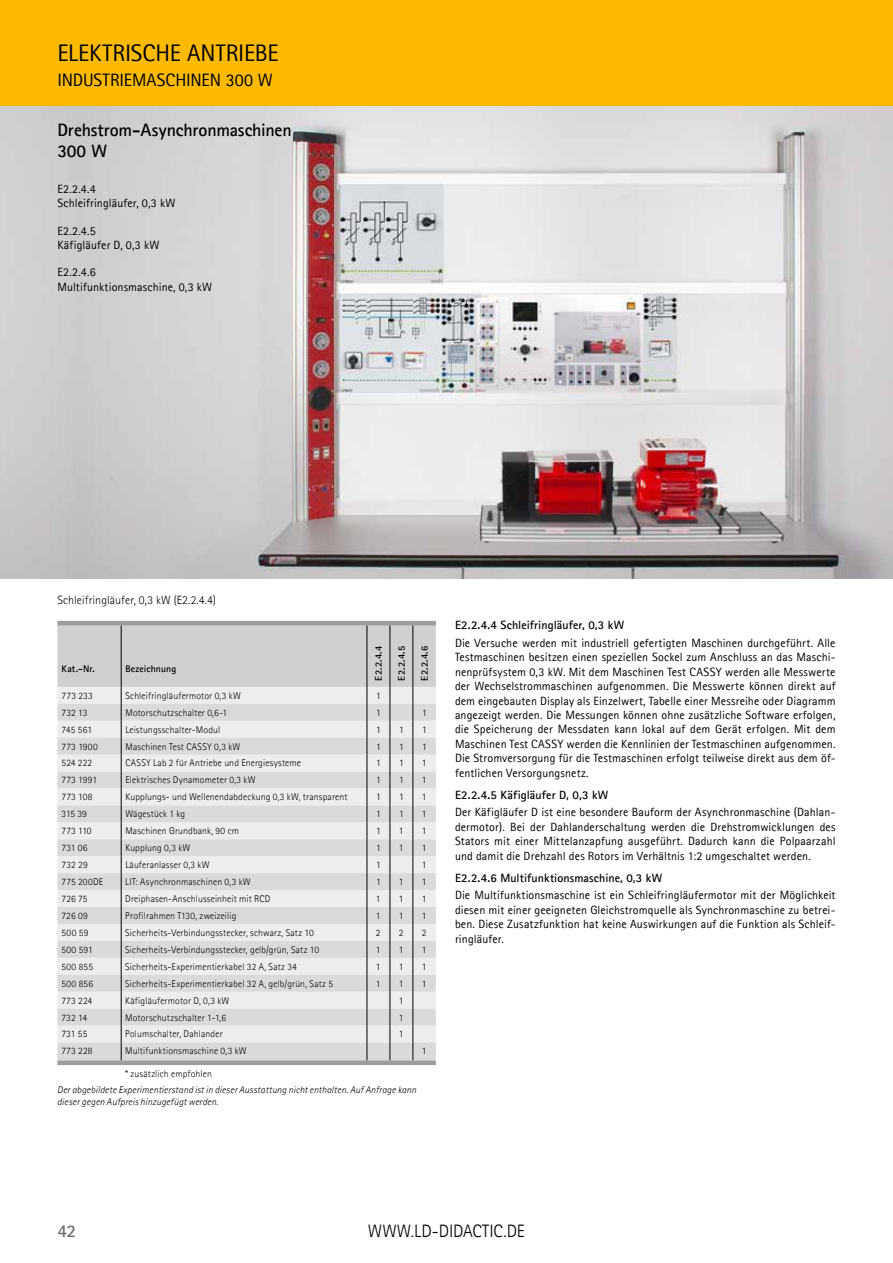
<style>
.page{position:relative;width:893px;height:1263px;background:#fff}
.page>*{position:absolute;margin:0;border:0;box-sizing:border-box;transform-origin:0 0}
.t1{font:24px "Agfa Rotis Sans Serif";letter-spacing:-.01em;color:#000}
.t2{font:700 18px/21.6px "Agfa Rotis Sans Serif";letter-spacing:-.005em;color:#000}
.t3{font:18px "Agfa Rotis Sans Serif";letter-spacing:-.01em;color:#000}
.t4{font:300 18px "Agfa Rotis Sans Serif";letter-spacing:-.01em;color:#000}
.t5{font:700 18px "Agfa Rotis Sans Serif";color:#706f6f}
.t6{font:12px/14.4px "Agfa Rotis Sans Serif";letter-spacing:.01em;color:#000;text-align:justify}
.t7{font:700 12px "Agfa Rotis Sans Serif";letter-spacing:.005em;color:#000}
.t8{font:300 12px "Agfa Rotis Sans Serif";letter-spacing:.005em;color:#000}
.t9{font:300 9.75px "Agfa Rotis Sans Serif";letter-spacing:.015em;color:#000}
.t10{font:italic 300 9.75px/11.7px "Agfa Rotis Sans Serif";letter-spacing:.01em;color:#000}
.t11{font:700 9.75px "Agfa Rotis Sans Serif";letter-spacing:.015em;color:#000}
</style>
<div class="page">
<div style="left:0;top:0;width:893px;height:106px;background:#fbba00"></div>
<img style="left:0;top:106px;width:893px;height:472px">
<svg style="left:57px;top:625px;width:379px;height:435px;background:#dedede"></svg>
<div style="left:57px;top:1060px;width:64px;height:5px;background:#9d9d9c"></div>
<div style="left:121px;top:1060px;width:246px;height:5px;background:#9d9d9c"></div>
<div style="left:367px;top:1060px;width:23px;height:5px;background:#9d9d9c"></div>
<div style="left:390px;top:1060px;width:23px;height:5px;background:#9d9d9c"></div>
<div style="left:413px;top:1060px;width:23px;height:5px;background:#9d9d9c"></div>
<hr style="left:57px;top:621px;width:64px;height:4px;background:#9d9d9c">
<hr style="left:121px;top:621px;width:246px;height:4px;background:#9d9d9c">
<hr style="left:367px;top:621px;width:23px;height:4px;background:#9d9d9c">
<hr style="left:390px;top:621px;width:23px;height:4px;background:#9d9d9c">
<hr style="left:413px;top:621px;width:23px;height:4px;background:#9d9d9c">
<h1 class="t1" style="left:57px;top:39px;width:223px">ELEKTRISCHE ANTRIEBE</h1>
<h2 class="t3" style="left:57px;top:69px;width:217px">INDUSTRIEMASCHINEN 300 W</h2>
<h2 class="t2" style="left:57px;top:119px;width:236px">Drehstrom-Asynchronmaschinen<br>300 W</h2>
<p class="t6" style="left:57px;top:182px;width:119px">E2.2.4.4<br>Schleifringläufer, 0,3 kW</p>
<p class="t6" style="left:57px;top:223px;width:103px">E2.2.4.5<br>Käfigläufer D, 0,3 kW</p>
<p class="t6" style="left:57px;top:265px;width:156px">E2.2.4.6<br>Multifunktionsmaschine, 0,3 kW</p>
<p class="t8" style="left:57px;top:593px;width:160px">Schleifringläufer, 0,3 kW (E2.2.4.4)</p>
<p class="t11" style="left:62px;top:662px;width:35px">Kat.-Nr.</p>
<p class="t11" style="left:125px;top:662px;width:52px">Bezeichnung</p>
<p class="t11" style="left:372px;top:680px;width:36px;rotate:-90deg">E2.2.4.4</p>
<p class="t11" style="left:395px;top:680px;width:36px;rotate:-90deg">E2.2.4.5</p>
<p class="t11" style="left:418px;top:680px;width:36px;rotate:-90deg">E2.2.4.6</p>
<p class="t9" style="left:62px;top:690px;width:33px">773 233</p>
<p class="t9" style="left:125px;top:690px;width:117px">Schleifringläufermotor 0,3 kW</p>
<p class="t9" style="left:376px;top:690px;width:6px">1</p>
<p class="t9" style="left:62px;top:707px;width:27px">732 13</p>
<p class="t9" style="left:125px;top:707px;width:103px">Motorschutzschalter 0,6-1</p>
<p class="t9" style="left:376px;top:707px;width:6px">1</p>
<p class="t9" style="left:422px;top:707px;width:6px">1</p>
<p class="t9" style="left:62px;top:724px;width:32px">745 561</p>
<p class="t9" style="left:125px;top:724px;width:96px">Leistungsschalter-Modul</p>
<p class="t9" style="left:376px;top:724px;width:6px">1</p>
<p class="t9" style="left:399px;top:724px;width:6px">1</p>
<p class="t9" style="left:422px;top:724px;width:6px">1</p>
<p class="t9" style="left:62px;top:741px;width:38px">773 1900</p>
<p class="t9" style="left:125px;top:741px;width:116px">Maschinen Test CASSY 0,3 kW</p>
<p class="t9" style="left:376px;top:741px;width:6px">1</p>
<p class="t9" style="left:399px;top:741px;width:6px">1</p>
<p class="t9" style="left:422px;top:741px;width:6px">1</p>
<p class="t9" style="left:62px;top:758px;width:32px">524 222</p>
<p class="t9" style="left:125px;top:758px;width:177px">CASSY Lab 2 für Antriebe und Energiesysteme</p>
<p class="t9" style="left:376px;top:758px;width:6px">1</p>
<p class="t9" style="left:399px;top:758px;width:6px">1</p>
<p class="t9" style="left:422px;top:758px;width:6px">1</p>
<p class="t9" style="left:62px;top:774px;width:37px">773 1991</p>
<p class="t9" style="left:125px;top:774px;width:132px">Elektrisches Dynamometer 0,3 kW</p>
<p class="t9" style="left:376px;top:774px;width:6px">1</p>
<p class="t9" style="left:399px;top:774px;width:6px">1</p>
<p class="t9" style="left:422px;top:774px;width:6px">1</p>
<p class="t9" style="left:62px;top:791px;width:32px">773 108</p>
<p class="t9" style="left:125px;top:791px;width:224px">Kupplungs- und Wellenendabdeckung 0,3 kW, transparent</p>
<p class="t9" style="left:376px;top:791px;width:6px">1</p>
<p class="t9" style="left:399px;top:791px;width:6px">1</p>
<p class="t9" style="left:422px;top:791px;width:6px">1</p>
<p class="t9" style="left:62px;top:808px;width:27px">315 39</p>
<p class="t9" style="left:125px;top:808px;width:61px">Wägestück 1 kg</p>
<p class="t9" style="left:376px;top:808px;width:6px">1</p>
<p class="t9" style="left:399px;top:808px;width:6px">1</p>
<p class="t9" style="left:422px;top:808px;width:6px">1</p>
<p class="t9" style="left:62px;top:825px;width:32px">773 110</p>
<p class="t9" style="left:125px;top:825px;width:115px">Maschinen Grundbank, 90 cm</p>
<p class="t9" style="left:376px;top:825px;width:6px">1</p>
<p class="t9" style="left:399px;top:825px;width:6px">1</p>
<p class="t9" style="left:422px;top:825px;width:6px">1</p>
<p class="t9" style="left:62px;top:842px;width:27px">731 06</p>
<p class="t9" style="left:125px;top:842px;width:67px">Kupplung 0,3 kW</p>
<p class="t9" style="left:376px;top:842px;width:6px">1</p>
<p class="t9" style="left:399px;top:842px;width:6px">1</p>
<p class="t9" style="left:422px;top:842px;width:6px">1</p>
<p class="t9" style="left:62px;top:859px;width:28px">732 29</p>
<p class="t9" style="left:125px;top:859px;width:86px">Läuferanlasser 0,3 kW</p>
<p class="t9" style="left:376px;top:859px;width:6px">1</p>
<p class="t9" style="left:422px;top:859px;width:6px">1</p>
<p class="t9" style="left:62px;top:876px;width:43px">775 200DE</p>
<p class="t9" style="left:125px;top:876px;width:127px">LIT: Asynchronmaschinen 0,3 kW</p>
<p class="t9" style="left:376px;top:876px;width:6px">1</p>
<p class="t9" style="left:399px;top:876px;width:6px">1</p>
<p class="t9" style="left:422px;top:876px;width:6px">1</p>
<p class="t9" style="left:62px;top:893px;width:27px">726 75</p>
<p class="t9" style="left:125px;top:893px;width:147px">Dreiphasen-Anschlusseinheit mit RCD</p>
<p class="t9" style="left:376px;top:893px;width:6px">1</p>
<p class="t9" style="left:399px;top:893px;width:6px">1</p>
<p class="t9" style="left:422px;top:893px;width:6px">1</p>
<p class="t9" style="left:62px;top:910px;width:28px">726 09</p>
<p class="t9" style="left:125px;top:910px;width:113px">Profilrahmen T130, zweizeilig</p>
<p class="t9" style="left:376px;top:910px;width:6px">1</p>
<p class="t9" style="left:399px;top:910px;width:6px">1</p>
<p class="t9" style="left:422px;top:910px;width:6px">1</p>
<p class="t9" style="left:62px;top:927px;width:28px">500 59</p>
<p class="t9" style="left:125px;top:927px;width:190px">Sicherheits-Verbindungsstecker, schwarz, Satz 10</p>
<p class="t9" style="left:376px;top:927px;width:6px">2</p>
<p class="t9" style="left:399px;top:927px;width:6px">2</p>
<p class="t9" style="left:422px;top:927px;width:6px">2</p>
<p class="t9" style="left:62px;top:944px;width:33px">500 591</p>
<p class="t9" style="left:125px;top:944px;width:195px">Sicherheits-Verbindungsstecker, gelb/grün, Satz 10</p>
<p class="t9" style="left:376px;top:944px;width:6px">1</p>
<p class="t9" style="left:399px;top:944px;width:6px">1</p>
<p class="t9" style="left:422px;top:944px;width:6px">1</p>
<p class="t9" style="left:61px;top:961px;width:33px">500 855</p>
<p class="t9" style="left:125px;top:961px;width:173px">Sicherheits-Experimentierkabel 32 A, Satz 34</p>
<p class="t9" style="left:376px;top:961px;width:6px">1</p>
<p class="t9" style="left:399px;top:961px;width:6px">1</p>
<p class="t9" style="left:422px;top:961px;width:6px">1</p>
<p class="t9" style="left:61px;top:978px;width:33px">500 856</p>
<p class="t9" style="left:125px;top:978px;width:209px">Sicherheits-Experimentierkabel 32 A, gelb/grün, Satz 5</p>
<p class="t9" style="left:376px;top:978px;width:6px">1</p>
<p class="t9" style="left:399px;top:978px;width:6px">1</p>
<p class="t9" style="left:422px;top:978px;width:6px">1</p>
<p class="t9" style="left:61px;top:995px;width:32px">773 224</p>
<p class="t9" style="left:125px;top:995px;width:106px">Käfigläufermotor D, 0,3 kW</p>
<p class="t9" style="left:399px;top:995px;width:6px">1</p>
<p class="t9" style="left:61px;top:1012px;width:27px">732 14</p>
<p class="t9" style="left:125px;top:1012px;width:102px">Motorschutzschalter 1-1,6</p>
<p class="t9" style="left:399px;top:1012px;width:6px">1</p>
<p class="t9" style="left:61px;top:1028px;width:27px">731 55</p>
<p class="t9" style="left:125px;top:1028px;width:99px">Polumschalter, Dahlander</p>
<p class="t9" style="left:399px;top:1028px;width:6px">1</p>
<p class="t9" style="left:61px;top:1045px;width:33px">773 228</p>
<p class="t9" style="left:125px;top:1045px;width:123px">Multifunktionsmaschine 0,3 kW</p>
<p class="t9" style="left:422px;top:1045px;width:6px">1</p>
<p class="t9" style="left:125px;top:1068px;width:88px">* zusätzlich empfohlen</p>
<p class="t10" style="left:57px;top:1084px;width:361px">Der abgebildete Experimentierstand ist in dieser Ausstattung nicht enthalten. Auf Anfrage kann dieser gegen Aufpreis hinzugefügt werden.</p>
<p class="t7" style="left:455px;top:617px;width:171px">E2.2.4.4 Schleifringläufer, 0,3 kW</p>
<p class="t6" style="left:455px;top:636px;width:382px">Die Versuche werden mit industriell gefertigten Maschinen durchgeführt. Alle Testmaschinen besitzen einen speziellen Sockel zum Anschluss an das Maschi&shy;nenprüfsystem 0,3 kW. Mit dem Maschinen Test CASSY werden alle Messwerte der Wechselstrommaschinen aufgenommen. Die Messwerte können direkt auf dem eingebauten Display als Einzelwert, Tabelle einer Messreihe oder Diagramm angezeigt werden. Die Messungen können ohne zusätzliche Software erfolgen, die Speicherung der Messdaten kann lokal auf dem Gerät erfolgen. Mit dem Maschinen Test CASSY werden die Kennlinien der Testmaschinen aufgenommen.<br>Die Stromversorgung für die Testmaschinen erfolgt teilweise direkt aus dem öf&shy;fentlichen Versorgungsnetz.</p>
<p class="t7" style="left:455px;top:787px;width:155px">E2.2.4.5 Käfigläufer D, 0,3 kW</p>
<p class="t6" style="left:455px;top:805px;width:382px">Der Käfigläufer D ist eine besondere Bauform der Asynchronmaschine (Dahlan&shy;dermotor). Bei der Dahlanderschaltung werden die Drehstromwicklungen des Stators mit einer Mittelanzapfung ausgeführt. Dadurch kann die Polpaarzahl und damit die Drehzahl des Rotors im Verhältnis 1:2 umgeschaltet werden.</p>
<p class="t7" style="left:455px;top:870px;width:209px">E2.2.4.6 Multifunktionsmaschine, 0,3 kW</p>
<p class="t6" style="left:455px;top:888px;width:382px">Die Multifunktionsmaschine ist ein Schleifringläufermotor mit der Möglichkeit diesen mit einer geeigneten Gleichstromquelle als Synchronmaschine zu betrei&shy;ben. Diese Zusatzfunktion hat keine Auswirkungen auf die Funktion als Schleif&shy;ringläufer.</p>
<h2 class="t5" style="left:57px;top:1220px;width:20px">42</h2>
<h2 class="t4" style="left:368px;top:1221px;width:158px">WWW.LD-DIDACTIC.DE</h2>
</div>
